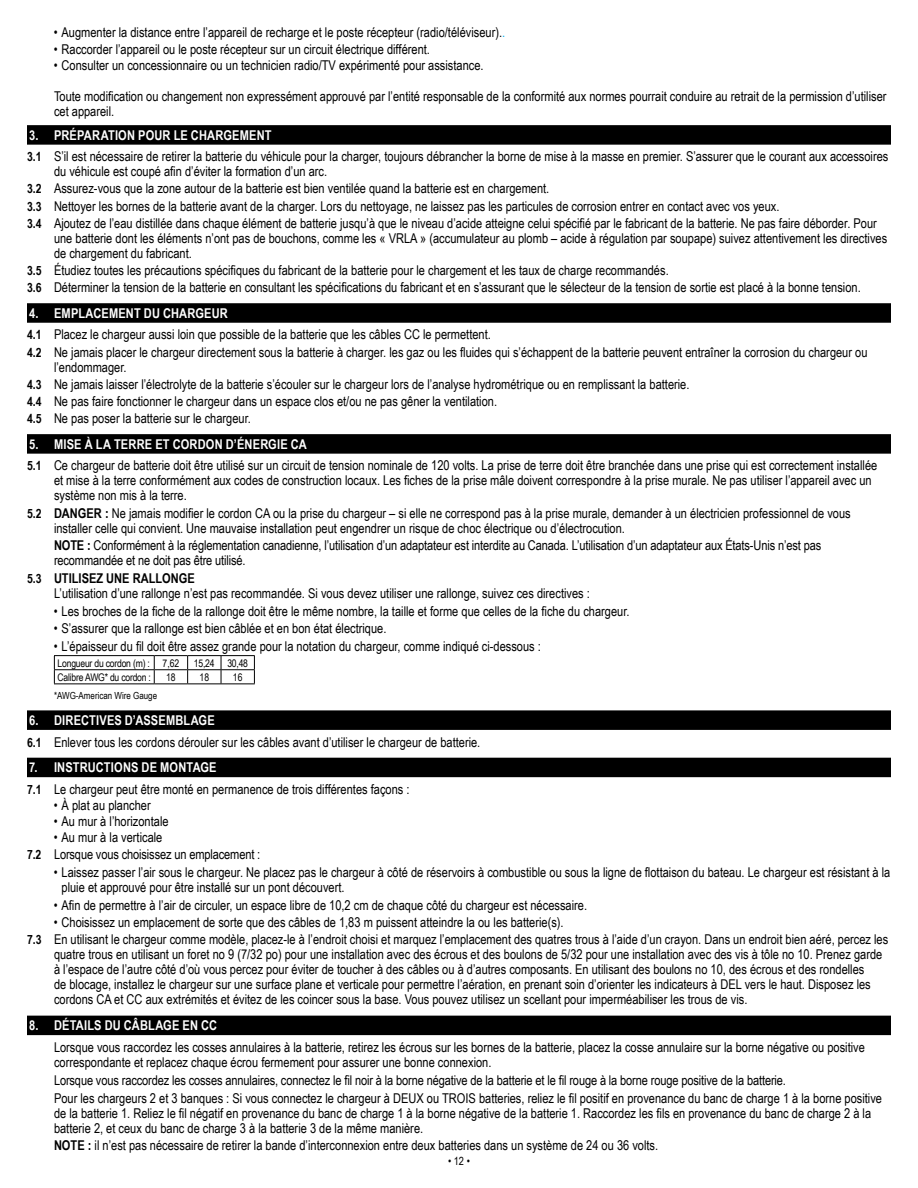
<style>
.page{position:relative;width:918px;height:1188px;background:#fff}
.page>*{position:absolute;margin:0;border:0;box-sizing:border-box;transform-origin:0 0}
.t1{font:13.5px/15px "Arial Narrow";color:#000}
.t2{font:700 13.5px "Arial Narrow";letter-spacing:.01em;color:#fff}
.t3{font:11.25px "Arial Narrow";color:#000}
.t4{font:10.5px "Arial Narrow";letter-spacing:-.02em;color:#000}
.t5{font:9.75px "Arial Narrow";color:#000}
.s1{color:#00aeef}
.s2{font-weight:700;color:#fff}
.s3{font-weight:700;font-size:12.75px}
.s4{font-weight:700}
</style>
<div class="page">
<div style="left:27px;top:125px;width:864px;height:20px;background:#000"></div>
<div style="left:27px;top:303px;width:864px;height:20px;background:#000"></div>
<div style="left:27px;top:434px;width:864px;height:20px;background:#000"></div>
<div style="left:27px;top:710px;width:864px;height:20px;background:#000"></div>
<hr style="left:54px;top:683px;width:100px;height:1px;background:#000">
<hr style="left:54px;top:655px;width:100px;height:1px;background:#000">
<svg style="left:54px;top:656px;width:1px;height:27px"></svg>
<hr style="left:54px;top:669px;width:100px;height:1px;background:#000">
<hr style="left:154px;top:669px;width:34px;height:1px;background:#000">
<hr style="left:188px;top:669px;width:33px;height:1px;background:#000">
<hr style="left:221px;top:669px;width:34px;height:1px;background:#000">
<hr style="left:221px;top:655px;width:34px;height:1px;background:#000">
<svg style="left:254px;top:656px;width:1px;height:27px"></svg>
<hr style="left:221px;top:683px;width:34px;height:1px;background:#000">
<hr style="left:188px;top:655px;width:33px;height:1px;background:#000">
<svg style="left:221px;top:656px;width:1px;height:27px"></svg>
<hr style="left:188px;top:683px;width:33px;height:1px;background:#000">
<hr style="left:154px;top:655px;width:34px;height:1px;background:#000">
<svg style="left:154px;top:656px;width:1px;height:27px"></svg>
<svg style="left:187px;top:656px;width:1px;height:27px"></svg>
<hr style="left:154px;top:683px;width:34px;height:1px;background:#000">
<div style="left:27px;top:758px;width:864px;height:19px;background:#000"></div>
<div style="left:27px;top:1016px;width:864px;height:19px;background:#000"></div>
<p class="t1" style="left:54px;top:24px;width:453px">• Augmenter la distance entre l’appareil de recharge et le poste récepteur (radio/téléviseur).<span class="s1">.</span></p>
<p class="t1" style="left:54px;top:41px;width:378px">• Raccorder l’appareil ou le poste récepteur sur un circuit électrique différent.</p>
<p class="t1" style="left:54px;top:57px;width:431px">• Consulter un concessionnaire ou un technicien radio/TV expérimenté pour assistance.</p>
<p class="t1" style="left:54px;top:88px;width:834px">Toute modification ou changement non expressément approuvé par l’entité responsable de la conformité aux normes pourrait conduire au retrait de la permission d’utiliser cet appareil.</p>
<p class="t1" style="left:27px;top:124px;width:863px;line-height:21.5px"><span class="s2">3. PRÉPARATION POUR LE CHARGEMENT<br></span><span class="s3">3.1</span> S’il est nécessaire de retirer la batterie du véhicule pour la charger, toujours débrancher la borne de mise à la masse en premier. S’assurer que le courant aux accessoires</p>
<p class="t1" style="left:27px;top:162px;width:851px;line-height:17.1px;text-indent:27px">du véhicule est coupé afin d’éviter la formation d’un arc.<br><span class="s3">3.2</span> Assurez-vous que la zone autour de la batterie est bien ventilée quand la batterie est en chargement.<br><span class="s3">3.3</span> Nettoyer les bornes de la batterie avant de la charger. Lors du nettoyage, ne laissez pas les particules de corrosion entrer en contact avec vos yeux.<br><span class="s3">3.4</span> Ajoutez de l’eau distillée dans chaque élément de batterie jusqu’à que le niveau d’acide atteigne celui spécifié par le fabricant de la batterie. Ne pas faire déborder. Pour</p>
<p class="t1" style="left:54px;top:230px;width:835px">une batterie dont les éléments n’ont pas de bouchons, comme les « VRLA » (accumulateur au plomb – acide à régulation par soupape) suivez attentivement les directives de chargement du fabricant.</p>
<p class="t1" style="left:27px;top:261px;width:835px;line-height:17.1px"><span class="s3">3.5</span> Étudiez toutes les précautions spécifiques du fabricant de la batterie pour le chargement et les taux de charge recommandés.<br><span class="s3">3.6</span> Déterminer la tension de la batterie en consultant les spécifications du fabricant et en s’assurant que le sélecteur de la tension de sortie est placé à la bonne tension.</p>
<p class="t1" style="left:27px;top:302px;width:465px;line-height:21.5px"><span class="s2">4. EMPLACEMENT DU CHARGEUR<br></span><span class="s3">4.1</span> Placez le chargeur aussi loin que possible de la batterie que les câbles CC le permettent.</p>
<p class="t1" style="left:54px;top:344px;width:815px;text-indent:-27px"><span class="s3">4.2</span> Ne jamais placer le chargeur directement sous la batterie à charger. les gaz ou les fluides qui s’échappent de la batterie peuvent entraîner la corrosion du chargeur ou l’endommager.</p>
<p class="t1" style="left:27px;top:375px;width:664px;line-height:17.1px"><span class="s3">4.3</span> Ne jamais laisser l’électrolyte de la batterie s’écouler sur le chargeur lors de l’analyse hydrométrique ou en remplissant la batterie.<br><span class="s3">4.4</span> Ne pas faire fonctionner le chargeur dans un espace clos et/ou ne pas gêner la ventilation.<br><span class="s3">4.5</span> Ne pas poser la batterie sur le chargeur.</p>
<p class="t1" style="left:27px;top:433px;width:852px;line-height:21.5px"><span class="s2">5. MISE À LA TERRE ET CORDON D’ÉNERGIE CA<br></span><span class="s3">5.1</span> Ce chargeur de batterie doit être utilisé sur un circuit de tension nominale de 120 volts. La prise de terre doit être branchée dans une prise qui est correctement installée</p>
<p class="t1" style="left:54px;top:473px;width:819px">et mise à la terre conformément aux codes de construction locaux. Les fiches de la prise mâle doivent correspondre à la prise murale. Ne pas utiliser l’appareil avec un système non mis à la terre.</p>
<p class="t1" style="left:54px;top:505px;width:798px;text-indent:-27px"><span class="s3">5.2</span> <span class="s4">DANGER :</span> Ne jamais modifier le cordon CA ou la prise du chargeur – si elle ne correspond pas à la prise murale, demander à un électricien professionnel de vous installer celle qui convient. Une mauvaise installation peut engendrer un risque de choc électrique ou d’électrocution.</p>
<p class="t1" style="left:54px;top:537px;width:769px"><span class="s4">NOTE :</span> Conformément à la réglementation canadienne, l’utilisation d’un adaptateur est interdite au Canada. L’utilisation d’un adaptateur aux États-Unis n’est pas recommandée et ne doit pas être utilisé.</p>
<p class="t1" style="left:54px;top:570px;width:537px;text-indent:-27px"><span class="s3">5.3</span> <span class="s4">UTILISEZ UNE RALLONGE<br></span>L’utilisation d’une rallonge n’est pas recommandée. Si vous devez utiliser une rallonge, suivez ces directives :</p>
<p class="t1" style="left:54px;top:603px;width:577px">• Les broches de la fiche de la rallonge doit être le même nombre, la taille et forme que celles de la fiche du chargeur.</p>
<p class="t1" style="left:54px;top:620px;width:334px">• S’assurer que la rallonge est bien câblée et en bon état électrique.</p>
<p class="t1" style="left:54px;top:638px;width:489px">• L’épaisseur du fil doit être assez grande pour la notation du chargeur, comme indiqué ci-dessous :</p>
<p class="t4" style="left:58px;top:655px;width:123px">Longueur du cordon (m) : 7,62</p>
<p class="t4" style="left:194px;top:655px;width:56px">15,24 30,48</p>
<p class="t4" style="left:58px;top:669px;width:95px">Calibre AWG* du cordon :</p>
<p class="t4" style="left:166px;top:669px;width:11px">18</p>
<p class="t4" style="left:200px;top:669px;width:11px">18</p>
<p class="t4" style="left:233px;top:669px;width:11px">16</p>
<p class="t5" style="left:54px;top:689px;width:105px">*AWG-American Wire Gauge</p>
<p class="t1" style="left:27px;top:709px;width:455px;line-height:21.5px"><span class="s2">6. DIRECTIVES D’ASSEMBLAGE<br></span><span class="s3">6.1</span> Enlever tous les cordons dérouler sur les câbles avant d’utiliser le chargeur de batterie.</p>
<p class="t1" style="left:27px;top:756px;width:384px;line-height:21.5px"><span class="s2">7. INSTRUCTIONS DE MONTAGE<br></span><span class="s3">7.1</span> Le chargeur peut être monté en permanence de trois différentes façons :</p>
<p class="t1" style="left:54px;top:797px;width:99px">• À plat au plancher</p>
<p class="t1" style="left:54px;top:813px;width:116px">• Au mur à l’horizontale</p>
<p class="t1" style="left:27px;top:828px;width:235px;line-height:17.1px;text-indent:27px">• Au mur à la verticale<br><span class="s3">7.2</span> Lorsque vous choisissez un emplacement :</p>
<p class="t1" style="left:62px;top:864px;width:830px;text-indent:-8px">• Laissez passer l’air sous le chargeur. Ne placez pas le chargeur à côté de réservoirs à combustible ou sous la ligne de flottaison du bateau. Le chargeur est résistant à la pluie et approuvé pour être installé sur un pont découvert.</p>
<p class="t1" style="left:54px;top:897px;width:535px">• Afin de permettre à l’air de circuler, un espace libre de 10,2 cm de chaque côté du chargeur est nécessaire.</p>
<p class="t1" style="left:27px;top:913px;width:863px;line-height:17.1px;text-indent:27px">• Choisissez un emplacement de sorte que des câbles de 1,83 m puissent atteindre la ou les batterie(s).<br><span class="s3">7.3</span> En utilisant le chargeur comme modèle, placez-le à l’endroit choisi et marquez l’emplacement des quatres trous à l’aide d’un crayon. Dans un endroit bien aéré, percez les</p>
<p class="t1" style="left:54px;top:947px;width:830px">quatre trous en utilisant un foret no 9 (7/32 po) pour une installation avec des écrous et des boulons de 5/32 pour une installation avec des vis à tôle no 10. Prenez garde à l’espace de l’autre côté d’où vous percez pour éviter de toucher à des câbles ou à d’autres composants. En utilisant des boulons no 10, des écrous et des rondelles<br>de blocage, installez le chargeur sur une surface plane et verticale pour permettre l’aération, en prenant soin d’orienter les indicateurs à DEL vers le haut. Disposez les cordons CA et CC aux extrémités et évitez de les coincer sous la base. Vous pouvez utilisez un scellant pour imperméabiliser les trous de vis.</p>
<p class="t2" style="left:29px;top:1015px;width:189px">8. DÉTAILS DU CÂBLAGE EN CC</p>
<p class="t1" style="left:54px;top:1040px;width:812px">Lorsque vous raccordez les cosses annulaires à la batterie, retirez les écrous sur les bornes de la batterie, placez la cosse annulaire sur la borne négative ou positive correspondante et replacez chaque écrou fermement pour assurer une bonne connexion.</p>
<p class="t1" style="left:54px;top:1071px;width:830px;line-height:17.7px">Lorsque vous raccordez les cosses annulaires, connectez le fil noir à la borne négative de la batterie et le fil rouge à la borne rouge positive de la batterie.<br>Pour les chargeurs 2 et 3 banques : Si vous connectez le chargeur à DEUX ou TROIS batteries, reliez le fil positif en provenance du banc de charge 1 à la borne positive</p>
<p class="t1" style="left:54px;top:1105px;width:819px">de la batterie 1. Reliez le fil négatif en provenance du banc de charge 1 à la borne négative de la batterie 1. Raccordez les fils en provenance du banc de charge 2 à la batterie 2, et ceux du banc de charge 3 à la batterie 3 de la même manière.</p>
<p class="t1" style="left:54px;top:1138px;width:606px"><span class="s4">NOTE :</span> il n’est pas nécessaire de retirer la bande d’interconnexion entre deux batteries dans un système de 24 ou 36 volts.</p>
<p class="t3" style="left:448px;top:1153px;width:23px">• 12 •</p>
</div>
